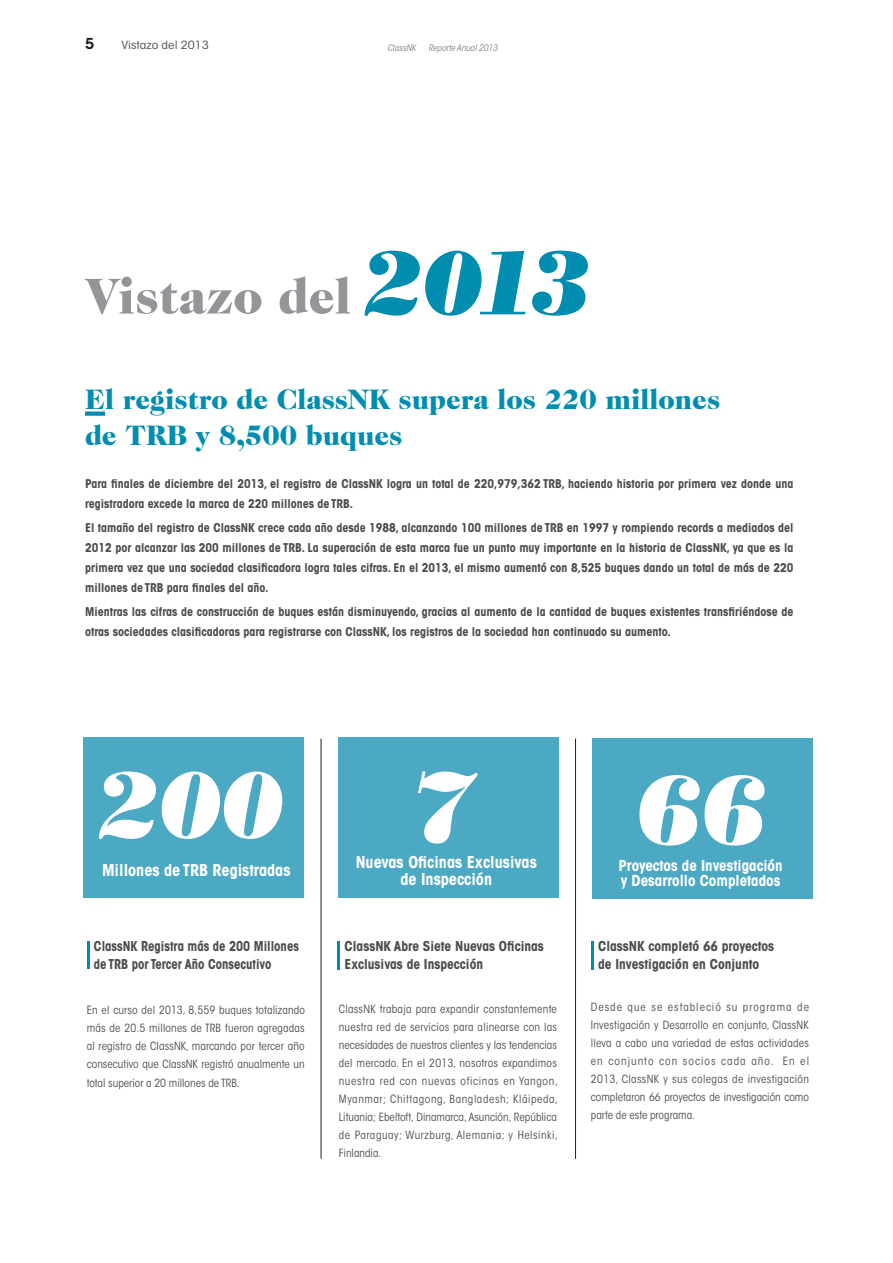
<style>
.page{position:relative;width:893px;height:1263px;background:#fff}
.page>*{position:absolute;margin:0;border:0;box-sizing:border-box;transform-origin:0 0}
.t1{font:italic 97.5px "Bodoni Std Poster";color:#fff}
.t2{font:italic 93.3px "Bodoni Std Poster";color:#fff}
.t3{font:900 51px "Caslon 224 Std";color:#939598}
.t4{font:900 28.5px/36px "Caslon 224 Std";color:#008db0}
.t5{font:700 condensed 16.2px "ITC Avant Garde Std";color:#fff}
.t6{font:700 condensed 15px "ITC Avant Garde Std";color:#fff}
.t7{font:600 15px "ITC Avant Garde Std";color:#231f20}
.t8{font:700 condensed 13.5px/18px "ITC Avant Garde Std";color:#4b4c4d}
.t9{font:700 condensed 13.5px/18px "ITC Avant Garde Std";color:#4b4c4d;scale:.94 1}
.t10{font:700 condensed 12px/20.2px "ITC Avant Garde Std";color:#4b4c4d}
.t11{font:condensed 11.25px/18px "ITC Avant Garde Std";color:#4b4c4d;text-align:justify}
.t12{font:condensed 11.25px "ITC Avant Garde Std";color:#4b4c4d;scale:1.2 1}
.t13{font:italic condensed 9px "ITC Avant Garde Std";color:#808285}
.s1{font-family:"Bodoni Std Poster";font-weight:400;font-style:italic;font-size:90px;color:#008db0}
</style>
<div class="page">
<hr style="left:575px;top:738px;width:1px;height:421px;background:#231f20">
<hr style="left:321px;top:738px;width:1px;height:421px;background:#231f20">
<div style="left:85px;top:411px;width:20px;height:5px;background:#008db0"></div>
<div style="left:83px;top:737px;width:221px;height:161px;background:#4ba9c4"></div>
<div style="left:338px;top:737px;width:221px;height:161px;background:#4ba9c4"></div>
<div style="left:592px;top:738px;width:220px;height:161px;background:#4ba9c4"></div>
<hr style="left:591px;top:941px;width:3px;height:29px;background:#008db0">
<hr style="left:337px;top:941px;width:3px;height:29px;background:#008db0">
<hr style="left:87px;top:941px;width:3px;height:28px;background:#008db0">
<h3 class="t7" style="left:85px;top:35px;width:11px">5</h3>
<p class="t12" style="left:121px;top:39px;width:74px">Vistazo del 2013</p>
<p class="t13" style="left:388px;top:42px;width:30px">ClassNK</p>
<p class="t13" style="left:428px;top:42px;width:71px">Reporte Anual 2013</p>
<h3 class="t3" style="left:85px;top:266px;width:508px">Vistazo del <span class="s1">2013</span></h3>
<h3 class="t4" style="left:85px;top:381px;width:637px">El registro de ClassNK supera los 220 millones de TRB y 8,500 buques</h3>
<p class="t10" style="left:85px;top:473px;width:710px">Para finales de diciembre del 2013, el registro de ClassNK logra un total de 220,979,362 TRB, haciendo historia por primera vez donde una registradora excede la marca de 220 millones de TRB.</p>
<p class="t10" style="left:85px;top:517px;width:710px;text-align:justify">El tamaño del registro de ClassNK crece cada año desde 1988, alcanzando 100 millones de TRB en 1997 y rompiendo records a mediados del 2012 por alcanzar las 200 millones de TRB. La superación de esta marca fue un punto muy importante en la historia de ClassNK, ya que es la primera vez que una sociedad clasificadora logra tales cifras. En el 2013, el mismo aumentó con 8,525 buques dando un total de más de 220 millones de TRB para finales del año.</p>
<p class="t10" style="left:85px;top:601px;width:710px">Mientras las cifras de construcción de buques están disminuyendo, gracias al aumento de la cantidad de buques existentes transfiriéndose de otras sociedades clasificadoras para registrarse con ClassNK, los registros de la sociedad han continuado su aumento.</p>
<h2 class="t2" style="left:98px;top:749px;width:188px">200</h2>
<h3 class="t5" style="left:102px;top:860px;width:190px">Millones de TRB Registradas</h3>
<p class="t9" style="left:94px;top:937px;width:220px">ClassNK Registra más de 200 Millones de TRB por Tercer Año Consecutivo</p>
<p class="t11" style="left:87px;top:1001px;width:220px">En el curso del 2013, 8,559 buques totalizando más de 20.5 millones de TRB fueron agregadas al registro de ClassNK, marcando por tercer año consecutivo que ClassNK registró anualmente un</p>
<p class="t11" style="left:87px;top:1074px;width:154px">total superior a 20 millones de TRB.</p>
<h1 class="t1" style="left:413px;top:748px;width:67px">7</h1>
<h3 class="t5" style="left:400px;top:869px;width:93px">de Inspección</h3>
<h3 class="t5" style="left:356px;top:852px;width:183px">Nuevas Oficinas Exclusivas</h3>
<h1 class="t1" style="left:637px;top:752px;width:132px">66</h1>
<h3 class="t6" style="left:621px;top:871px;width:161px">y Desarrollo Completados</h3>
<h3 class="t6" style="left:619px;top:856px;width:166px">Proyectos de Investigación</h3>
<p class="t8" style="left:345px;top:937px;width:201px">ClassNK Abre Siete Nuevas Oficinas<br>Exclusivas de Inspección</p>
<p class="t8" style="left:598px;top:937px;width:178px">ClassNK completó 66 proyectos de Investigación en Conjunto</p>
<p class="t11" style="left:339px;top:1000px;width:221px">ClassNK trabaja para expandir constantemente nuestra red de servicios para alinearse con las necesidades de nuestros clientes y las tendencias del mercado. En el 2013, nosotros expandimos nuestra red con nuevas oficinas en Yangon, Myanmar; Chittagong, Bangladesh; Kláipeda, Lituania; Ebeltoft, Dinamarca, Asunción, República de Paraguay; Wurzburg, Alemania; y Helsinki, Finlandia.</p>
<p class="t11" style="left:591px;top:998px;width:220px">Desde que se estableció su programa de Investigación y Desarrollo en conjunto, ClassNK lleva a cabo una variedad de estas actividades en conjunto con socios cada año. En el 2013, ClassNK y sus colegas de investigación completaron 66 proyectos de investigación como parte de este programa.</p>
</div>
